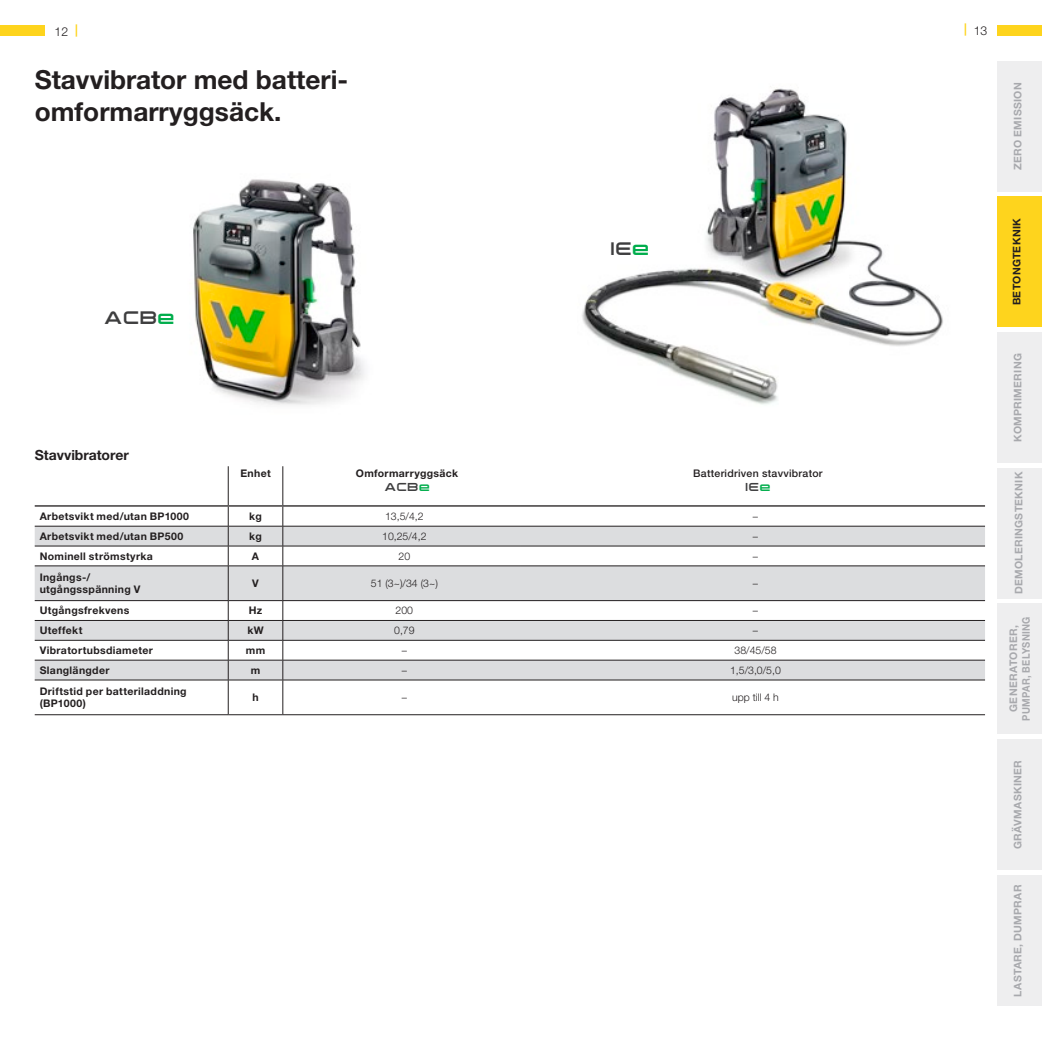
<style>
.page{position:relative;width:1042px;height:1042px;background:#fff}
.page>*{position:absolute;margin:0;border:0;box-sizing:border-box;transform-origin:0 0}
.t1{font:700 26.25px/31.5px "Helvetica Neue LTW1 G";color:#231f20}
.t2{font:19.25px "Wacker Neuson";color:#3e3e3f}
.t3{font:700 14px "Helvetica Neue LTW1 G";color:#231f20}
.t4{font:12.25px "Wacker Neuson";letter-spacing:.025em;color:#3e3e3f}
.t5{font:300 12.25px "Helvetica Neue LTW1 G";color:#231f20}
.t6{font:700 10.5px/12.2px "Helvetica Neue LTW1 G";letter-spacing:.03em;color:#231f20}
.t7{font:700 10.5px/12.6px "Helvetica Neue LTW1 G";letter-spacing:.03em;color:#a8a9ad;text-align:center}
.t8{font:300 10.5px "Helvetica Neue LTW1 G";color:#231f20}
.t9{font:500 10.5px "Helvetica Neue LTW1 G";letter-spacing:.025em;color:#231f20}
.s1{font-weight:700;color:#fed41d}
.s2{color:#00ad4c}
</style>
<div class="page">
<img style="left:193px;top:225px;width:172px;height:180px">
<img style="left:194px;top:179px;width:167px;height:221px">
<img style="left:582px;top:86px;width:361px;height:319px">
<img style="left:707px;top:90px;width:234px;height:243px">
<svg style="left:35px;top:506px;width:950px;height:208px"></svg>
<svg style="left:35px;top:527px;width:950px;height:153px;fill:#dcdddf"></svg>
<hr style="left:228px;top:466px;width:1px;height:39px;background:#231f20">
<hr style="left:282px;top:466px;width:1px;height:39px;background:#231f20">
<hr style="left:35px;top:526px;width:193px;height:1px;background:#231f20">
<hr style="left:228px;top:526px;width:55px;height:1px;background:#231f20">
<hr style="left:283px;top:526px;width:238px;height:1px;background:#231f20">
<hr style="left:521px;top:526px;width:464px;height:1px;background:#231f20">
<hr style="left:35px;top:546px;width:193px;height:1px;background:#231f20">
<hr style="left:228px;top:546px;width:55px;height:1px;background:#231f20">
<svg style="left:228px;top:506px;width:1px;height:59px"></svg>
<hr style="left:283px;top:546px;width:238px;height:1px;background:#231f20">
<svg style="left:282px;top:506px;width:1px;height:59px"></svg>
<hr style="left:521px;top:546px;width:464px;height:1px;background:#231f20">
<hr style="left:35px;top:565px;width:193px;height:1px;background:#231f20">
<hr style="left:228px;top:565px;width:55px;height:1px;background:#231f20">
<hr style="left:228px;top:566px;width:1px;height:34px;background:#231f20">
<hr style="left:283px;top:565px;width:238px;height:1px;background:#231f20">
<hr style="left:282px;top:566px;width:1px;height:34px;background:#231f20">
<hr style="left:521px;top:565px;width:464px;height:1px;background:#231f20">
<hr style="left:35px;top:600px;width:193px;height:1px;background:#231f20">
<hr style="left:228px;top:600px;width:55px;height:1px;background:#231f20">
<hr style="left:283px;top:600px;width:238px;height:1px;background:#231f20">
<hr style="left:521px;top:600px;width:464px;height:1px;background:#231f20">
<hr style="left:35px;top:620px;width:193px;height:1px;background:#231f20">
<hr style="left:228px;top:620px;width:55px;height:1px;background:#231f20">
<hr style="left:283px;top:620px;width:238px;height:1px;background:#231f20">
<hr style="left:521px;top:620px;width:464px;height:1px;background:#231f20">
<hr style="left:35px;top:640px;width:193px;height:1px;background:#231f20">
<hr style="left:228px;top:640px;width:55px;height:1px;background:#231f20">
<hr style="left:283px;top:640px;width:238px;height:1px;background:#231f20">
<hr style="left:521px;top:640px;width:464px;height:1px;background:#231f20">
<hr style="left:35px;top:660px;width:193px;height:1px;background:#231f20">
<hr style="left:228px;top:660px;width:55px;height:1px;background:#231f20">
<svg style="left:228px;top:601px;width:1px;height:79px"></svg>
<hr style="left:283px;top:660px;width:238px;height:1px;background:#231f20">
<svg style="left:282px;top:601px;width:1px;height:79px"></svg>
<hr style="left:521px;top:660px;width:464px;height:1px;background:#231f20">
<hr style="left:35px;top:680px;width:193px;height:1px;background:#231f20">
<hr style="left:228px;top:680px;width:55px;height:1px;background:#231f20">
<hr style="left:228px;top:680px;width:1px;height:34px;background:#231f20">
<hr style="left:283px;top:680px;width:238px;height:1px;background:#231f20">
<hr style="left:282px;top:680px;width:1px;height:34px;background:#231f20">
<hr style="left:521px;top:680px;width:464px;height:1px;background:#231f20">
<hr style="left:35px;top:714px;width:193px;height:1px;background:#231f20">
<hr style="left:228px;top:714px;width:55px;height:1px;background:#231f20">
<hr style="left:283px;top:714px;width:238px;height:1px;background:#231f20">
<hr style="left:521px;top:714px;width:464px;height:1px;background:#231f20">
<hr style="left:35px;top:505px;width:193px;height:1px;background:#231f20">
<hr style="left:228px;top:505px;width:55px;height:1px;background:#231f20">
<hr style="left:283px;top:505px;width:238px;height:1px;background:#231f20">
<hr style="left:521px;top:505px;width:464px;height:1px;background:#231f20">
<div style="left:997px;top:332px;width:45px;height:674px;background:#eeeeef"></div>
<div style="left:997px;top:61px;width:45px;height:131px;background:#eeeeef"></div>
<div style="left:0;top:25px;width:45px;height:11px;background:#fed41d"></div>
<div style="left:997px;top:25px;width:45px;height:11px;background:#fed41d"></div>
<div style="left:997px;top:196px;width:45px;height:131px;background:#fed41d"></div>
<p class="t5" style="left:55px;top:24px;width:25px">12 <span class="s1">|</span></p>
<p class="t5" style="left:964px;top:23px;width:25px"><span class="s1">|</span> 13</p>
<h1 class="t1" style="left:35px;top:64px;width:315px">Stavvibrator med batteri&shy;omformarryggsäck.</h1>
<h2 class="t2" style="left:103px;top:309px;width:73px">ACB<span class="s2">e</span></h2>
<h3 class="t3" style="left:35px;top:446px;width:96px">Stavvibratorer</h3>
<p class="t6" style="left:240px;top:467px;width:32px">Enhet</p>
<p class="t6" style="left:356px;top:467px;width:104px">Omformarryggsäck</p>
<p class="t4" style="left:384px;top:482px;width:47px">ACB<span class="s2">e</span></p>
<h2 class="t2" style="left:610px;top:240px;width:40px">IE<span class="s2">e</span></h2>
<p class="t9" style="left:693px;top:467px;width:131px">Batteridriven stavvibrator</p>
<p class="t4" style="left:745px;top:482px;width:27px">IE<span class="s2">e</span></p>
<p class="t6" style="left:40px;top:510px;width:151px">Arbetsvikt med/utan BP1000</p>
<p class="t6" style="left:249px;top:510px;width:14px">kg</p>
<p class="t8" style="left:385px;top:510px;width:40px">13,5/4,2</p>
<p class="t8" style="left:753px;top:510px;width:7px">–</p>
<p class="t6" style="left:40px;top:530px;width:145px">Arbetsvikt med/utan BP500</p>
<p class="t6" style="left:249px;top:530px;width:14px">kg</p>
<p class="t8" style="left:382px;top:530px;width:46px">10,25/4,2</p>
<p class="t8" style="left:753px;top:530px;width:7px">–</p>
<p class="t6" style="left:40px;top:550px;width:115px">Nominell strömstyrka</p>
<p class="t6" style="left:252px;top:550px;width:9px">A</p>
<p class="t8" style="left:398px;top:549px;width:13px">20</p>
<p class="t8" style="left:753px;top:549px;width:7px">–</p>
<p class="t6" style="left:40px;top:571px;width:102px">Ingångs-/ utgångsspänning V</p>
<p class="t6" style="left:252px;top:577px;width:8px">V</p>
<p class="t8" style="left:371px;top:577px;width:69px">51 (3~)/34 (3~)</p>
<p class="t8" style="left:753px;top:577px;width:7px">–</p>
<p class="t6" style="left:40px;top:604px;width:91px">Utgångsfrekvens</p>
<p class="t6" style="left:249px;top:604px;width:15px">Hz</p>
<p class="t8" style="left:396px;top:604px;width:19px">200</p>
<p class="t8" style="left:753px;top:604px;width:7px">–</p>
<p class="t6" style="left:40px;top:624px;width:44px">Uteffekt</p>
<p class="t6" style="left:247px;top:624px;width:18px">kW</p>
<p class="t8" style="left:394px;top:624px;width:22px">0,79</p>
<p class="t8" style="left:753px;top:624px;width:7px">–</p>
<p class="t6" style="left:40px;top:644px;width:115px">Vibratortubsdiameter</p>
<p class="t6" style="left:246px;top:644px;width:21px">mm</p>
<p class="t8" style="left:402px;top:644px;width:7px">–</p>
<p class="t8" style="left:734px;top:644px;width:44px">38/45/58</p>
<p class="t6" style="left:40px;top:664px;width:71px">Slanglängder</p>
<p class="t6" style="left:251px;top:664px;width:11px">m</p>
<p class="t8" style="left:402px;top:664px;width:7px">–</p>
<p class="t8" style="left:730px;top:664px;width:52px">1,5/3,0/5,0</p>
<p class="t6" style="left:40px;top:685px;width:148px">Driftstid per batteriladdning (BP1000)</p>
<p class="t6" style="left:252px;top:691px;width:8px">h</p>
<p class="t8" style="left:402px;top:691px;width:7px">–</p>
<p class="t8" style="left:732px;top:691px;width:48px">upp till 4 h</p>
<p class="t7" style="left:1011px;top:170px;width:89px;rotate:-90deg">ZERO EMISSION</p>
<p class="t6" style="left:1010px;top:305px;width:88px;rotate:-90deg">BETONGTEKNIK</p>
<p class="t7" style="left:1011px;top:442px;width:90px;rotate:-90deg">KOMPRIMERING</p>
<p class="t7" style="left:1012px;top:594px;width:124px;rotate:-90deg">DEMOLERINGSTEKNIK</p>
<p class="t7" style="left:1007px;top:720px;width:105px;rotate:-90deg">GENERATORER,<br>PUMPAR, BELYSNING</p>
<p class="t7" style="left:1011px;top:849px;width:91px;rotate:-90deg">GRÄVMASKINER</p>
<p class="t7" style="left:1011px;top:996px;width:114px;rotate:-90deg">LASTARE, DUMPRAR</p>
</div>
